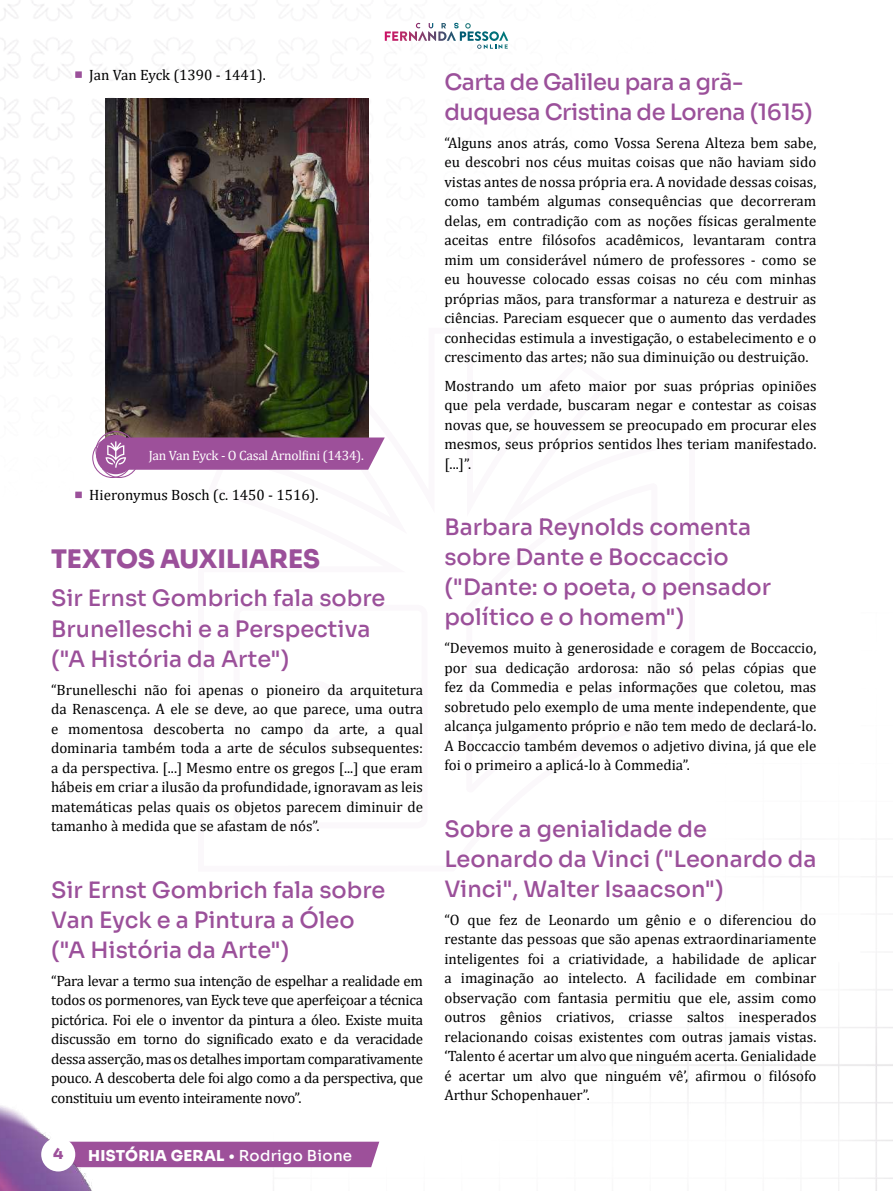
<style>
.page{position:relative;width:893px;height:1191px;background:#fff}
.page>*{position:absolute;margin:0;border:0;box-sizing:border-box;transform-origin:0 0}
.t1{font:25.5px "Sora";color:#9b509a}
.t2{font:500 22.5px/30px "Sora";color:#9b509a}
.t3{font:500 22.5px/30px "Sora";letter-spacing:-.02em;color:#9b509a}
.t4{font:15px/19.5px "Cambria";color:#000;text-align:justify}
.t5{font:15px "Sora";letter-spacing:.02em;color:#fff}
.t6{font:15px "Sora";color:#9d509a}
.t7{font:13.5px "Cambria";letter-spacing:-.02em;color:#fff}
.s1{font-family:"Cambria";font-weight:700}
.s2{font-weight:500}
</style>
<div class="page">
<img style="left:0;top:0;width:893px;height:1191px">
<svg style="left:195px;top:325px;width:505px;height:548px"></svg>
<svg style="left:409px;top:23px;width:99px;height:26px"></svg>
<img style="left:0;top:1081px;width:131px;height:110px">
<svg style="left:0;top:1141px;width:379px;height:26px;background:#9c579e"></svg>
<div style="left:44px;top:1140px;width:28px;height:28px;background:#fff;border-radius:50%"></div>
<div style="left:41px;top:1137px;width:34px;height:34px;border:6px solid #fff;border-radius:50%"></div>
<img style="left:106px;top:99px;width:262px;height:332px">
<svg style="left:92px;top:431px;width:293px;height:47px"></svg>
<svg style="left:76px;top:72px;width:5px;height:5px"></svg>
<svg style="left:76px;top:492px;width:5px;height:5px"></svg>
<p class="t4" style="left:89px;top:65px;width:178px">Jan Van Eyck (1390 - 1441).</p>
<p class="t7" style="left:149px;top:447px;width:217px">Jan Van Eyck - O Casal Arnolfini (1434).</p>
<p class="t4" style="left:89px;top:485px;width:231px">Hieronymus Bosch (c. 1450 - 1516).</p>
<h1 class="t1" style="left:51px;top:538px;width:270px">TEXTOS AUXILIARES</h1>
<h2 class="t2" style="left:51px;top:581px;width:336px">Sir Ernst Gombrich fala sobre<br>Brunelleschi e a Perspectiva ("A História da Arte")</h2>
<p class="t4" style="left:51px;top:679px;width:374px">“Brunelleschi não foi apenas o pioneiro da arquitetura da Renascença. A ele se deve, ao que parece, uma outra e momentosa descoberta no campo da arte, a qual dominaria também toda a arte de séculos subsequentes: a da perspectiva. [...] Mesmo entre os gregos [...] que eram hábeis em criar a ilusão da profundidade, ignoravam as leis matemáticas pelas quais os objetos parecem diminuir de tamanho à medida que se afastam de nós”.</p>
<h2 class="t2" style="left:51px;top:872px;width:336px">Sir Ernst Gombrich fala sobre<br>Van Eyck e a Pintura a Óleo ("A História da Arte")</h2>
<p class="t4" style="left:51px;top:970px;width:374px">“Para levar a termo sua intenção de espelhar a realidade em todos os pormenores, van Eyck teve que aperfeiçoar a técnica pictórica. Foi ele o inventor da pintura a óleo. Existe muita discussão em torno do significado exato e da veracidade dessa asserção, mas os detalhes importam comparativamente pouco. A descoberta dele foi algo como a da perspectiva, que constituiu um evento inteiramente novo”.</p>
<p class="t6" style="left:53px;top:1141px;width:12px">4</p>
<p class="t5" style="left:88px;top:1142px;width:265px">HISTÓRIA GERAL <span class="s1">•</span> <span class="s2">Rodrigo Bione</span></p>
<h2 class="t3" style="left:444px;top:65px;width:370px">Carta de Galileu para a grã&shy;duquesa Cristina de Lorena (1615)</h2>
<p class="t4" style="left:444px;top:133px;width:374px">“Alguns anos atrás, como Vossa Serena Alteza bem sabe, eu descobri nos céus muitas coisas que não haviam sido vistas antes de nossa própria era. A novidade dessas coisas, como também algumas consequências que decorreram delas, em contradição com as noções físicas geralmente aceitas entre filósofos acadêmicos, levantaram contra mim um considerável número de professores - como se eu houvesse colocado essas coisas no céu com minhas próprias mãos, para transformar a natureza e destruir as ciências. Pareciam esquecer que o aumento das verdades conhecidas estimula a investigação, o estabelecimento e o crescimento das artes; não sua diminuição ou destruição.</p>
<p class="t4" style="left:444px;top:375px;width:374px">Mostrando um afeto maior por suas próprias opiniões que pela verdade, buscaram negar e contestar as coisas novas que, se houvessem se preocupado em procurar eles mesmos, seus próprios sentidos lhes teriam manifestado. [...]”.</p>
<h2 class="t2" style="left:444px;top:510px;width:328px">Barbara Reynolds comenta sobre Dante e Boccaccio ("Dante: o poeta, o pensador político e o homem")</h2>
<p class="t4" style="left:444px;top:638px;width:374px">“Devemos muito à generosidade e coragem de Boccaccio, por sua dedicação ardorosa: não só pelas cópias que fez da Commedia e pelas informações que coletou, mas sobretudo pelo exemplo de uma mente independente, que alcança julgamento próprio e não tem medo de declará-lo.<br>A Boccaccio também devemos o adjetivo divina, já que ele foi o primeiro a aplicá-lo à Commedia”.</p>
<h2 class="t2" style="left:444px;top:811px;width:374px">Sobre a genialidade de<br>Leonardo da Vinci ("Leonardo da<br>Vinci", Walter Isaacson")</h2>
<p class="t4" style="left:444px;top:909px;width:374px">“O que fez de Leonardo um gênio e o diferenciou do restante das pessoas que são apenas extraordinariamente inteligentes foi a criatividade, a habilidade de aplicar a imaginação ao intelecto. A facilidade em combinar observação com fantasia permitiu que ele, assim como outros gênios criativos, criasse saltos inesperados relacionando coisas existentes com outras jamais vistas. ‘Talento é acertar um alvo que ninguém acerta. Genialidade é acertar um alvo que ninguém vê’, afirmou o filósofo Arthur Schopenhauer”.</p>
</div>
